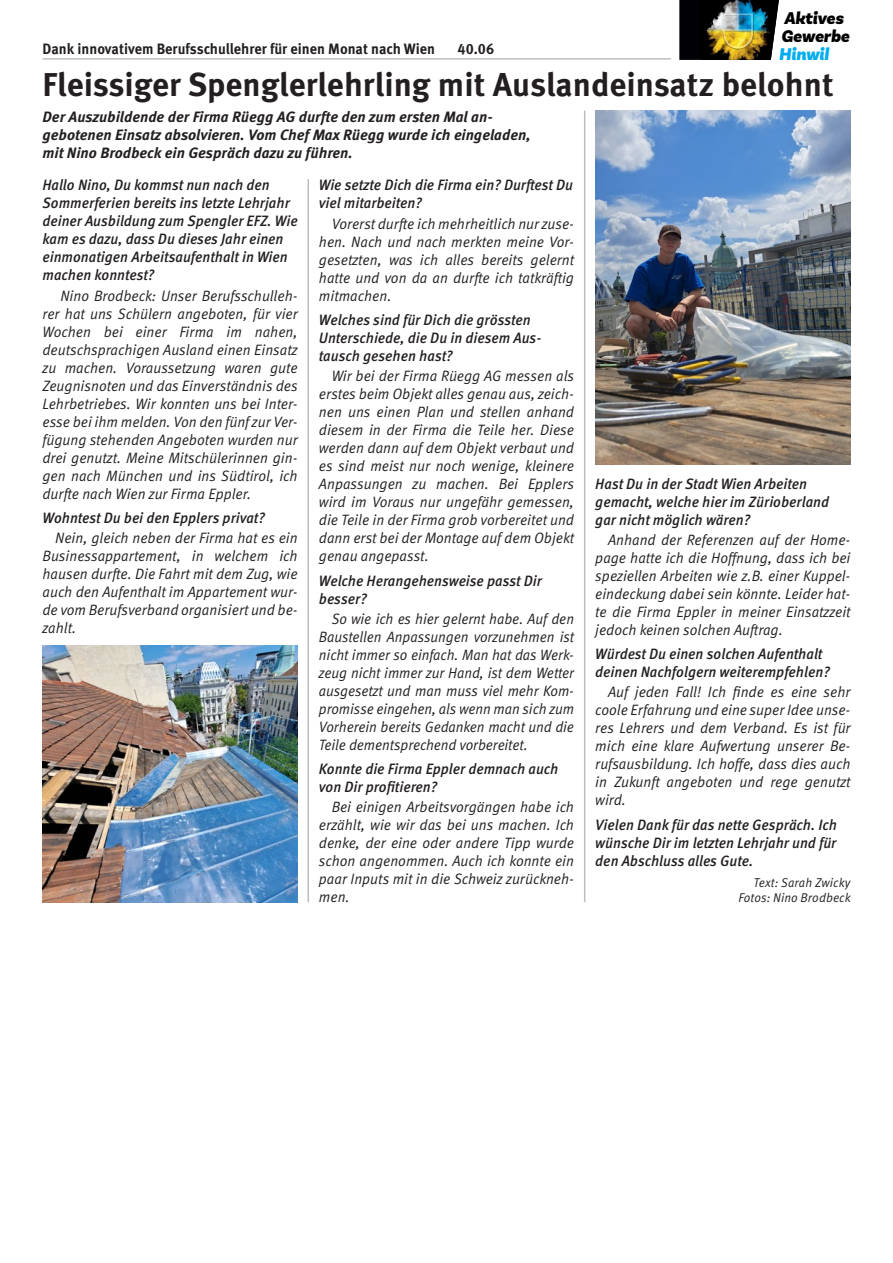
<style>
.page{position:relative;width:893px;height:1263px;background:#fff}
.page>*{position:absolute;margin:0;border:0;box-sizing:border-box;transform-origin:0 0}
._02_Titel{font:700 33px "Meta OT";color:#231f20}
.t1{font:italic 900 17.85px/17.9px "Basic Sans";letter-spacing:-.005em;color:#000}
._10_Antwort{font:italic 15px/18px "Meta OT";color:#231f20;text-align:justify;scale:.95 1}
._09_Frage{font:italic 500 15px/18px "Meta OT";color:#231f20;scale:.95 1}
._10_Antwort-2{font:italic 15px/18px "Meta OT";color:#231f20;text-align:justify;scale:.93 1}
._06_Nachspann{font:italic 700 15px/18px "Meta OT";color:#231f20}
._01_Vorspann{font:700 15px "Meta OT";color:#231f20;scale:.95 1}
._08_Unterschrift_rec{font:italic 12.75px "Meta OT";letter-spacing:.005em;color:#231f20;scale:.95 1}
.s1{color:#00aeef}
</style>
<div class="page">
<hr style="left:43px;top:58px;width:807px;height:2px;background:#bcbdc0">
<hr style="left:308px;top:179px;width:1px;height:723px;background:#bcbdc0">
<div style="left:671px;top:0;width:204px;height:64px;background:#fff"></div>
<img style="left:679px;top:0;width:100px;height:60px">
<hr style="left:724px;top:29px;width:28px;height:2px;background:#fff">
<img style="left:595px;top:111px;width:255px;height:354px">
<img style="left:43px;top:646px;width:255px;height:256px">
<hr style="left:584px;top:111px;width:1px;height:791px;background:#bcbdc0">
<p class="t1" style="left:779px;top:10px;width:72px">Aktives<br>Gewerbe<br><span class="s1">Hinwil</span></p>
<p class="_01_Vorspann" style="left:43px;top:39px;width:415px">Dank innovativem Berufsschullehrer für einen Monat nach Wien</p>
<p class="_01_Vorspann" style="left:458px;top:39px;width:40px">40.06</p>
<p class="_02_Titel" style="left:43px;top:64px;width:793px">Fleissiger Spenglerlehrling mit Auslandeinsatz belohnt</p>
<p class="_06_Nachspann" style="left:43px;top:108px;width:490px">Der Auszubildende der Firma Rüegg AG durfte den zum ersten Mal an&shy;gebotenen Einsatz absolvieren. Vom Chef Max Rüegg wurde ich eingeladen, mit Nino Brodbeck ein Gespräch dazu zu führen.</p>
<p class="_09_Frage" style="left:43px;top:176px;width:270px">Hallo Nino, Du kommst nun nach den Sommerferien bereits ins letzte Lehrjahr deiner Ausbildung zum Spengler EFZ. Wie kam es dazu, dass Du dieses Jahr einen einmonatigen Arbeitsaufenthalt in Wien machen konntest?</p>
<p class="_10_Antwort" style="left:43px;top:287px;width:270px;text-indent:18px">Nino Brodbeck: Unser Berufsschulleh&shy;rer hat uns Schülern angeboten, für vier Wochen bei einer Firma im nahen, deutschsprachigen Ausland einen Einsatz zu machen. Voraussetzung waren gute Zeugnisnoten und das Einverständnis des Lehrbetriebes. Wir konnten uns bei Inter&shy;esse bei ihm melden. Von den fünf zur Ver&shy;fügung stehenden Angeboten wurden nur drei genutzt. Meine Mitschülerinnen gin&shy;gen nach München und ins Südtirol, ich durfte nach Wien zur Firma Eppler.</p>
<p class="_09_Frage" style="left:43px;top:509px;width:236px">Wohntest Du bei den Epplers privat?</p>
<p class="_10_Antwort" style="left:43px;top:529px;width:270px;text-indent:13px">Nein, gleich neben der Firma hat es ein Businessappartement, in welchem ich hausen durfte. Die Fahrt mit dem Zug, wie auch den Aufenthalt im Appartement wur&shy;de vom Berufsverband organisiert und be&shy;zahlt.</p>
<p class="_09_Frage" style="left:319px;top:176px;width:269px">Wie setzte Dich die Firma ein? Durftest Du viel mitarbeiten?</p>
<p class="_10_Antwort" style="left:319px;top:215px;width:270px;text-indent:13px">Vorerst durfte ich mehrheitlich nur zuse&shy;hen. Nach und nach merkten meine Vor&shy;gesetzten, was ich alles bereits gelernt hatte und von da an durfte ich tatkräftig mitmachen.</p>
<p class="_09_Frage" style="left:319px;top:311px;width:236px">Welches sind für Dich die grössten<br>Unterschiede, die Du in diesem Aus&shy;tausch gesehen hast?</p>
<p class="_10_Antwort" style="left:319px;top:367px;width:270px;text-indent:13px">Wir bei der Firma Rüegg AG messen als erstes beim Objekt alles genau aus, zeich&shy;nen uns einen Plan und stellen anhand diesem in der Firma die Teile her. Diese werden dann auf dem Objekt verbaut und es sind meist nur noch wenige, kleinere Anpassungen zu machen. Bei Epplers wird im Voraus nur ungefähr gemessen, die Teile in der Firma grob vorbereitet und dann erst bei der Montage auf dem Objekt genau angepasst.</p>
<p class="_09_Frage" style="left:319px;top:572px;width:236px">Welche Herangehensweise passt Dir besser?</p>
<p class="_10_Antwort-2" style="left:319px;top:610px;width:276px;text-indent:13px">So wie ich es hier gelernt habe. Auf den Baustellen Anpassungen vorzunehmen ist nicht immer so einfach. Man hat das Werk&shy;zeug nicht immer zur Hand, ist dem Wetter ausgesetzt und man muss viel mehr Kom&shy;promisse eingehen, als wenn man sich zum Vorherein bereits Gedanken macht und die Teile dementsprechend vorbereitet.</p>
<p class="_09_Frage" style="left:319px;top:760px;width:254px">Konnte die Firma Eppler demnach auch von Dir profitieren?</p>
<p class="_10_Antwort" style="left:319px;top:798px;width:270px;text-indent:13px">Bei einigen Arbeitsvorgängen habe ich erzählt, wie wir das bei uns machen. Ich denke, der eine oder andere Tipp wurde schon angenommen. Auch ich konnte ein paar Inputs mit in die Schweiz zurückneh&shy;men.</p>
<p class="_09_Frage" style="left:595px;top:475px;width:248px">Hast Du in der Stadt Wien Arbeiten gemacht, welche hier im Zürioberland gar nicht möglich wären?</p>
<p class="_10_Antwort" style="left:595px;top:531px;width:270px;text-indent:13px">Anhand der Referenzen auf der Home&shy;page hatte ich die Hoffnung, dass ich bei speziellen Arbeiten wie z.B. einer Kuppel&shy;eindeckung dabei sein könnte. Leider hat&shy;te die Firma Eppler in meiner Einsatzzeit jedoch keinen solchen Auftrag.</p>
<p class="_09_Frage" style="left:595px;top:645px;width:248px">Würdest Du einen solchen Aufenthalt deinen Nachfolgern weiterempfehlen?</p>
<p class="_10_Antwort" style="left:595px;top:683px;width:270px;text-indent:13px">Auf jeden Fall! Ich finde es eine sehr coole Erfahrung und eine super Idee unse&shy;res Lehrers und dem Verband. Es ist für mich eine klare Aufwertung unserer Be&shy;rufsausbildung. Ich hoffe, dass dies auch in Zukunft angeboten und rege genutzt wird.</p>
<p class="_09_Frage" style="left:595px;top:816px;width:256px;text-align:justify">Vielen Dank für das nette Gespräch. Ich wünsche Dir im letzten Lehrjahr und für den Abschluss alles Gute.</p>
<p class="_08_Unterschrift_rec" style="left:753px;top:875px;width:104px">Text: Sarah Zwicky</p>
<p class="_08_Unterschrift_rec" style="left:738px;top:890px;width:119px">Fotos: Nino Brodbeck</p>
</div>
